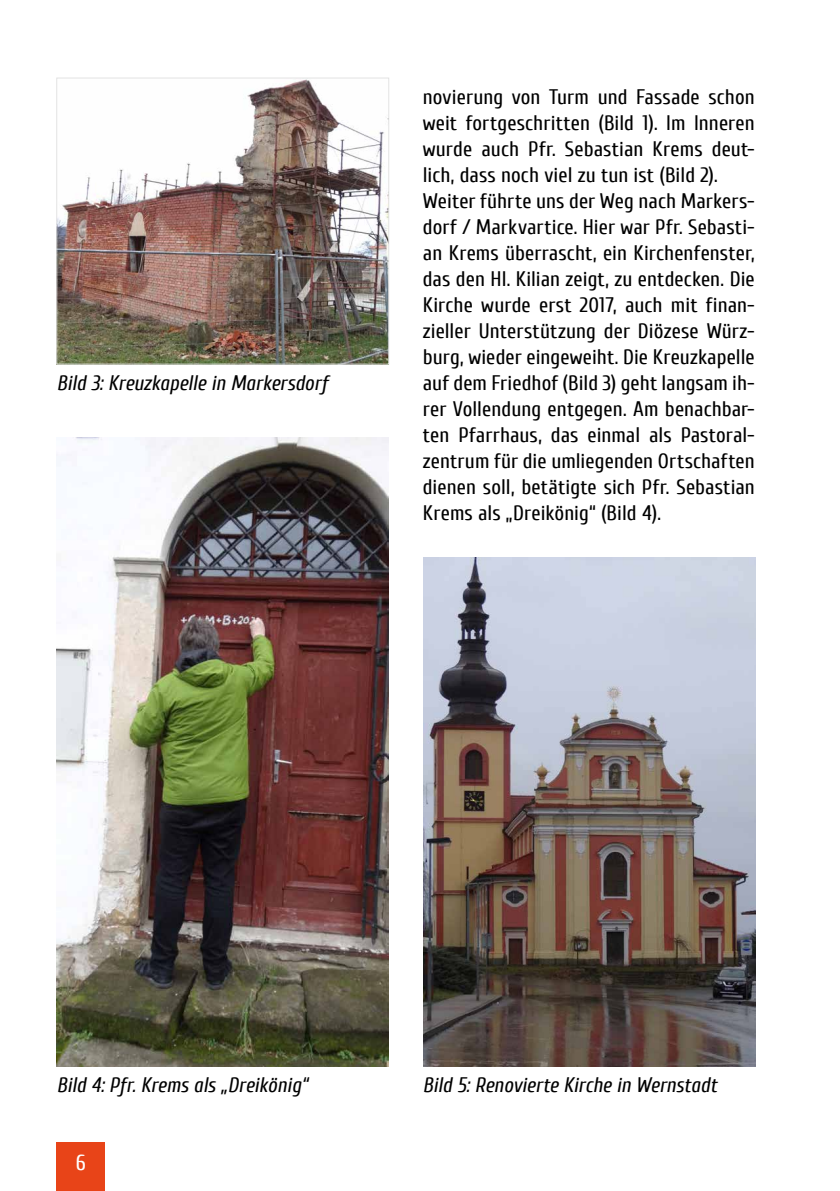
<style>
.page{position:relative;width:840px;height:1191px;background:#fff}
.page>*{position:absolute;margin:0;border:0;box-sizing:border-box;transform-origin:0 0}
.t1{font:22px "Cuprum";color:#fff}
.t2{font:21px/26px "Cuprum";letter-spacing:.005em;color:#000}
.t3{font:italic 21px "Cuprum";color:#000}
</style>
<div class="page">
<div style="left:57px;top:1142px;width:48px;height:49px;background:#e84418"></div>
<img style="left:57px;top:437px;width:331px;height:629px">
<img style="left:423px;top:557px;width:331px;height:509px">
<img style="left:58px;top:80px;width:329px;height:282px">
<div style="left:56px;top:78px;width:333px;height:286px;border:1px solid #e3e3e3"></div>
<p class="t3" style="left:57px;top:371px;width:272px">Bild 3: Kreuzkapelle in Markersdorf</p>
<p class="t2" style="left:422px;top:84px;width:333px">novierung von Turm und Fassade schon weit fortgeschritten (Bild 1). Im Inneren wurde auch Pfr. Sebastian Krems deut&shy;lich, dass noch viel zu tun ist (Bild 2).<br>Weiter führte uns der Weg nach Markers&shy;dorf / Markvartice. Hier war Pfr. Sebasti&shy;an Krems überrascht, ein Kirchenfenster, das den Hl. Kilian zeigt, zu entdecken. Die Kirche wurde erst 2017, auch mit finan&shy;zieller Unterstützung der Diözese Würz&shy;burg, wieder eingeweiht. Die Kreuzkapelle auf dem Friedhof (Bild 3) geht langsam ih&shy;rer Vollendung entgegen. Am benachbar&shy;ten Pfarrhaus, das einmal als Pastoral&shy;zentrum für die umliegenden Ortschaften dienen soll, betätigte sich Pfr. Sebastian Krems als „Dreikönig“ (Bild 4).</p>
<p class="t3" style="left:57px;top:1073px;width:252px">Bild 4: Pfr. Krems als „Dreikönig“</p>
<p class="t3" style="left:422px;top:1073px;width:295px">Bild 5: Renovierte Kirche in Wernstadt</p>
<p class="t1" style="left:76px;top:1150px;width:12px">6</p>
</div>
